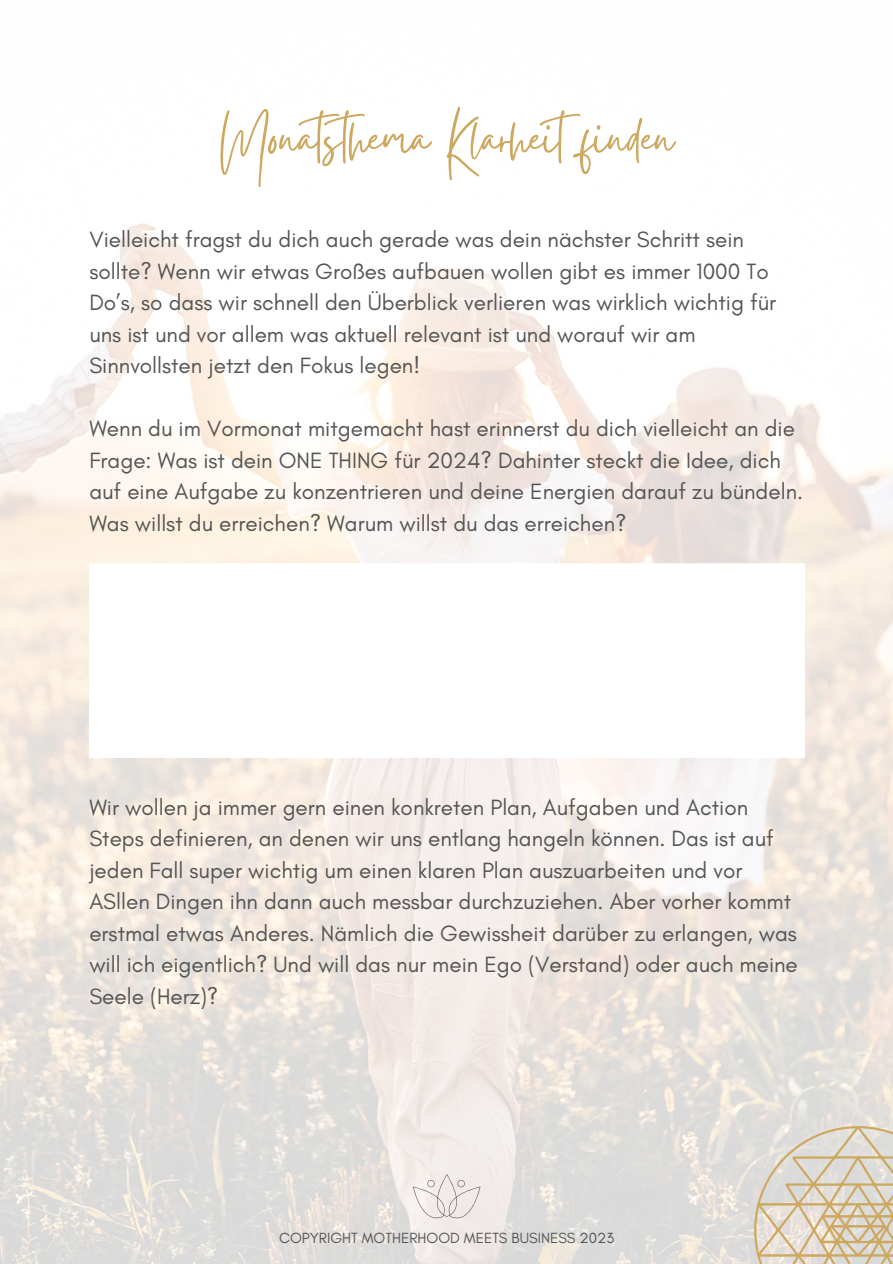
<style>
.page{position:relative;width:893px;height:1264px;background:#fff}
.page>*{position:absolute;margin:0;border:0;box-sizing:border-box;transform-origin:0 0}
.t1{font:63px "Gistesy";color:#cda85f}
.t2{font:22.5px/31.5px "Glacial Indifference";color:#545454}
.t3{font:15px "Glacial Indifference";color:#545454}
</style>
<div class="page">
<img style="left:0;top:223px;width:892px;height:1040px">
<svg style="left:413px;top:1174px;width:67px;height:43px;background:#e8e3e0"></svg>
<svg style="left:753px;top:1125px;width:139px;height:138px;background:#dcd1bf"></svg>
<svg style="left:89px;top:563px;width:715px;height:194px"></svg>
<h2 class="t1" style="left:220px;top:94px;width:455px">Monatsthema Klarheitfinden</h2>
<h2 class="t2" style="left:89px;top:224px;width:688px">Vielleicht fragst du dich auch gerade was dein nächster Schritt sein sollte? Wenn wir etwas Großes aufbauen wollen gibt es immer 1000 To Do’s, so dass wir schnell den Überblick verlieren was wirklich wichtig für uns ist und vor allem was aktuell relevant ist und worauf wir am Sinnvollsten jetzt den Fokus legen!</h2>
<h2 class="t2" style="left:89px;top:413px;width:715px">Wenn du im Vormonat mitgemacht hast erinnerst du dich vielleicht an die Frage: Was ist dein ONE THING für 2024? Dahinter steckt die Idee, dich auf eine Aufgabe zu konzentrieren und deine Energien darauf zu bündeln.<br>Was willst du erreichen? Warum willst du das erreichen?</h2>
<p class="t2" style="left:89px;top:791px;width:710px">Wir wollen ja immer gern einen konkreten Plan, Aufgaben und Action Steps definieren, an denen wir uns entlang hangeln können. Das ist auf jeden Fall super wichtig um einen klaren Plan auszuarbeiten und vor ASllen Dingen ihn dann auch messbar durchzuziehen. Aber vorher kommt erstmal etwas Anderes. Nämlich die Gewissheit darüber zu erlangen, was will ich eigentlich? Und will das nur mein Ego (Verstand) oder auch meine Seele (Herz)?</p>
<h1 class="t3" style="left:279px;top:1228px;width:336px">COPYRIGHT MOTHERHOOD MEETS BUSINESS 2023</h1>
</div>
